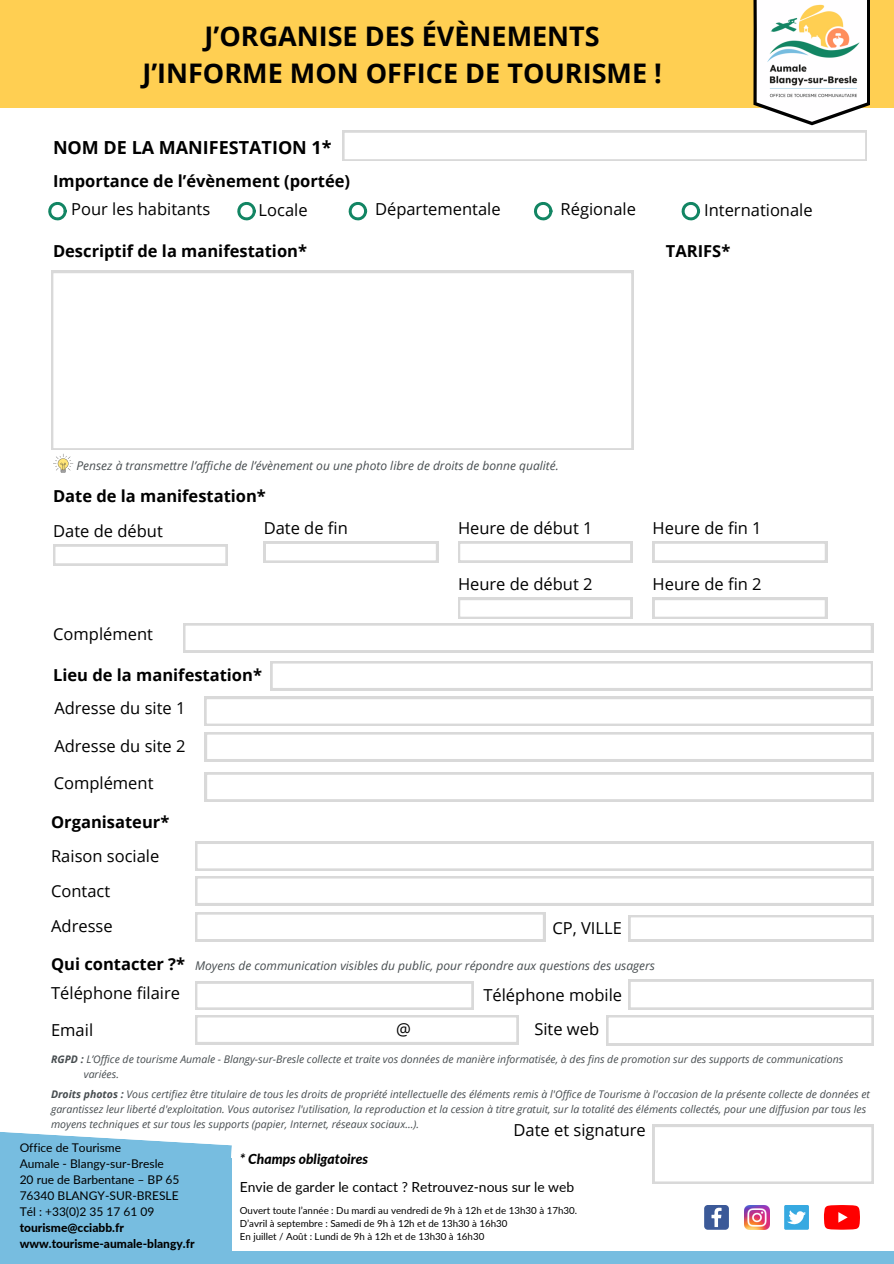
<style>
.page{position:relative;width:894px;height:1264px;background:#fff}
.page>*{position:absolute;margin:0;border:0;box-sizing:border-box;transform-origin:0 0}
.t1{font:700 27px/37.2px "Open Sans";color:#000;text-align:center}
.t2{font:700 18px "Open Sans";color:#000}
.t3{font:16.5px "Open Sans";color:#000}
.t4{font:700 16.5px "Open Sans";color:#000}
.t5{font:13.8px "Lato";color:#000}
.t6{font:italic 800 13.8px "Lato";color:#000}
.t7{font:italic 12px "Open Sans";color:#474d50}
.t8{font:12px "Lato";color:#000}
.t9{font:800 12px "Lato";color:#000}
.t10{font:italic 10.5px/14.7px "Open Sans";color:#474d50}
.t11{font:9.75px "Lato";color:#000}
.s1{font-weight:700}
</style>
<div class="page">
<svg style="left:0;top:1132px;width:232px;height:118px"></svg>
<div style="left:0;top:1250px;width:893px;height:13px;background:#77bde0"></div>
<div style="left:0;top:0;width:893px;height:107px;background:#ffcf52"></div>
<svg style="left:824px;top:1205px;width:35px;height:24px"></svg>
<svg style="left:704px;top:1205px;width:24px;height:24px"></svg>
<img style="left:744px;top:1205px;width:25px;height:24px">
<div style="left:784px;top:1204px;width:24px;height:25px;background:#36a9e1;border-radius:2px"></div>
<svg style="left:787px;top:1210px;width:18px;height:14px"></svg>
<div style="left:0;top:1158px;width:231px;height:105px;background:#77bde0"></div>
<svg style="left:195px;top:841px;width:678px;height:29px"></svg>
<svg style="left:195px;top:876px;width:678px;height:29px"></svg>
<svg style="left:195px;top:912px;width:350px;height:29px"></svg>
<svg style="left:195px;top:981px;width:278px;height:28px"></svg>
<svg style="left:195px;top:1015px;width:323px;height:29px"></svg>
<svg style="left:628px;top:979px;width:245px;height:30px"></svg>
<svg style="left:342px;top:0;width:528px;height:161px"></svg>
<svg style="left:51px;top:271px;width:582px;height:179px"></svg>
<svg style="left:53px;top:544px;width:174px;height:21px"></svg>
<svg style="left:264px;top:541px;width:174px;height:21px"></svg>
<svg style="left:458px;top:541px;width:174px;height:21px"></svg>
<svg style="left:652px;top:541px;width:174px;height:21px"></svg>
<svg style="left:48px;top:202px;width:19px;height:19px"></svg>
<svg style="left:237px;top:202px;width:19px;height:19px"></svg>
<svg style="left:348px;top:202px;width:19px;height:19px"></svg>
<svg style="left:534px;top:202px;width:18px;height:19px"></svg>
<svg style="left:681px;top:202px;width:18px;height:19px"></svg>
<svg style="left:53px;top:454px;width:20px;height:19px"></svg>
<svg style="left:183px;top:598px;width:689px;height:54px"></svg>
<svg style="left:270px;top:661px;width:602px;height:29px"></svg>
<svg style="left:204px;top:697px;width:668px;height:28px"></svg>
<svg style="left:205px;top:732px;width:668px;height:29px"></svg>
<svg style="left:205px;top:772px;width:668px;height:29px"></svg>
<svg style="left:628px;top:915px;width:245px;height:26px"></svg>
<svg style="left:606px;top:1015px;width:266px;height:30px"></svg>
<svg style="left:652px;top:1124px;width:221px;height:59px"></svg>
<h2 class="t1" style="left:142px;top:17px;width:520px">J’ORGANISE DES ÉVÈNEMENTS<br>J’INFORME MON OFFICE DE TOURISME !</h2>
<h5 class="t2" style="left:53px;top:135px;width:280px">NOM DE LA MANIFESTATION 1*</h5>
<h5 class="t4" style="left:53px;top:169px;width:298px">Importance de l’évènement (portée)</h5>
<h4 class="t3" style="left:71px;top:197px;width:140px">Pour les habitants</h4>
<p class="t3" style="left:375px;top:197px;width:127px">Départementale</p>
<h5 class="t3" style="left:704px;top:199px;width:110px">Internationale</h5>
<h5 class="t3" style="left:258px;top:199px;width:50px">Locale</h5>
<p class="t3" style="left:560px;top:197px;width:77px">Régionale</p>
<h5 class="t4" style="left:53px;top:239px;width:255px">Descriptif de la manifestation*</h5>
<h4 class="t4" style="left:665px;top:239px;width:66px">TARIFS*</h4>
<h5 class="t7" style="left:76px;top:457px;width:483px">Pensez à transmettre l’affiche de l’évènement ou une photo libre de droits de bonne qualité.</h5>
<h5 class="t4" style="left:53px;top:484px;width:214px">Date de la manifestation*</h5>
<h5 class="t3" style="left:53px;top:519px;width:111px">Date de début</h5>
<h5 class="t3" style="left:264px;top:516px;width:86px">Date de fin</h5>
<h4 class="t3" style="left:458px;top:516px;width:136px">Heure de début 1</h4>
<h5 class="t3" style="left:652px;top:516px;width:111px">Heure de fin 1</h5>
<p class="t3" style="left:53px;top:622px;width:101px">Complément</p>
<h3 class="t4" style="left:53px;top:663px;width:210px">Lieu de la manifestation*</h3>
<h5 class="t3" style="left:54px;top:696px;width:133px">Adresse du site 1</h5>
<h5 class="t3" style="left:54px;top:734px;width:133px">Adresse du site 2</h5>
<p class="t3" style="left:54px;top:771px;width:101px">Complément</p>
<h5 class="t4" style="left:51px;top:810px;width:120px">Organisateur*</h5>
<h5 class="t3" style="left:51px;top:844px;width:110px">Raison sociale</h5>
<p class="t3" style="left:51px;top:879px;width:61px">Contact</p>
<h5 class="t3" style="left:51px;top:914px;width:63px">Adresse</h5>
<h5 class="t3" style="left:458px;top:572px;width:136px">Heure de début 2</h5>
<h5 class="t3" style="left:652px;top:572px;width:111px">Heure de fin 2</h5>
<p class="t3" style="left:552px;top:916px;width:71px">CP, VILLE</p>
<p class="t4" style="left:51px;top:952px;width:135px">Qui contacter ?*</p>
<h5 class="t7" style="left:195px;top:957px;width:461px">Moyens de communication visibles du public, pour répondre aux questions des usagers</h5>
<p class="t3" style="left:51px;top:981px;width:130px">Téléphone filaire</p>
<h5 class="t3" style="left:51px;top:1018px;width:44px">Email</h5>
<h5 class="t3" style="left:483px;top:983px;width:140px">Téléphone mobile</h5>
<p class="t3" style="left:396px;top:1017px;width:16px">@</p>
<p class="t3" style="left:534px;top:1017px;width:66px">Site web</p>
<p class="t10" style="left:51px;top:1051px;width:793px"><span class="s1">RGPD :</span> L’Office de tourisme Aumale - Blangy-sur-Bresle collecte et traite vos données de manière informatisée, à des fins de promotion sur des supports de communications</p>
<p class="t10" style="left:84px;top:1066px;width:37px">variées.</p>
<p class="t10" style="left:51px;top:1086px;width:820px"><span class="s1">Droits photos :</span> Vous certifiez être titulaire de tous les droits de propriété intellectuelle des éléments remis à l'Office de Tourisme à l'occasion de la présente collecte de données et garantissez leur liberté d'exploitation. Vous autorisez l'utilisation, la reproduction et la cession à titre gratuit, sur la totalité des éléments collectés, pour une diffusion par tous les moyens techniques et sur tous les supports (papier, Internet, réseaux sociaux...).</p>
<p class="t3" style="left:513px;top:1118px;width:134px">Date et signature</p>
<p class="t8" style="left:20px;top:1140px;width:103px">Office de Tourisme</p>
<h5 class="t8" style="left:20px;top:1156px;width:146px">Aumale - Blangy-sur-Bresle</h5>
<p class="t8" style="left:20px;top:1172px;width:161px">20 rue de Barbentane – BP 65</p>
<h5 class="t8" style="left:20px;top:1188px;width:160px">76340 BLANGY-SUR-BRESLE</h5>
<h4 class="t8" style="left:20px;top:1204px;width:136px">Tél : +33(0)2 35 17 61 09</h4>
<h2 class="t9" style="left:20px;top:1220px;width:106px">tourisme@cciabb.fr</h2>
<p class="t9" style="left:20px;top:1236px;width:176px">www.tourisme-aumale-blangy.fr</p>
<p class="t6" style="left:240px;top:1150px;width:130px">* Champs obligatoires</p>
<p class="t5" style="left:240px;top:1178px;width:336px">Envie de garder le contact ? Retrouvez-nous sur le web</p>
<p class="t11" style="left:240px;top:1204px;width:338px">Ouvert toute l’année : Du mardi au vendredi de 9h à 12h et de 13h30 à 17h30.</p>
<h4 class="t11" style="left:240px;top:1217px;width:269px">D’avril à septembre : Samedi de 9h à 12h et de 13h30 à 16h30</h4>
<h5 class="t11" style="left:240px;top:1230px;width:246px">En juillet / Août : Lundi de 9h à 12h et de 13h30 à 16h30</h5>
</div>
